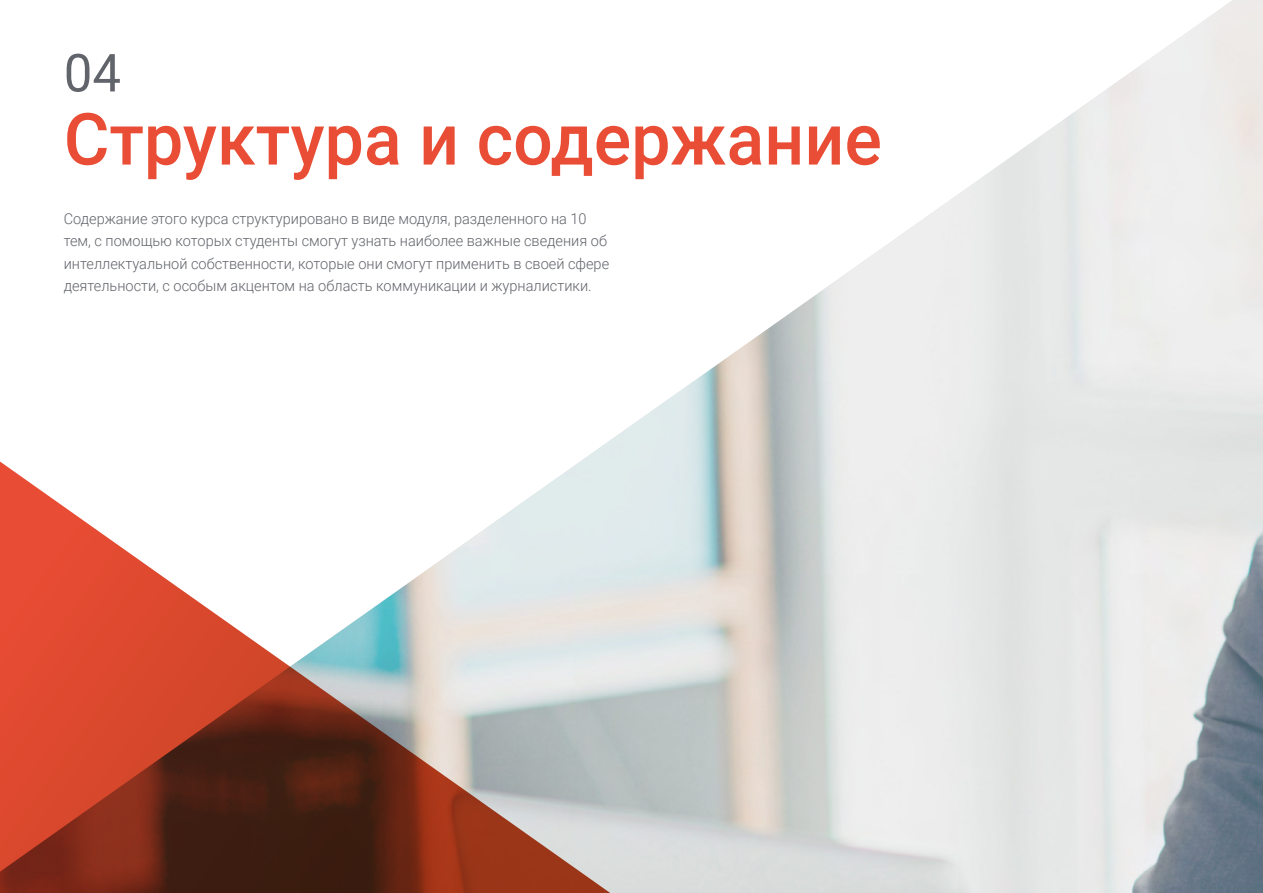
<style>
.page{position:relative;width:1263px;height:893px;background:#fff}
.page>*{position:absolute;margin:0;border:0;box-sizing:border-box;transform-origin:0 0}
.t1{font:500 72px "Roboto";color:#e94d35}
.t2{font:52.5px "Roboto";color:#61646a}
.t3{font:300 15px/22.5px "Roboto";color:#61646a}
</style>
<div class="page">
<img style="left:602px;top:0;width:661px;height:893px">
<svg style="left:0;top:446px;width:640px;height:447px"></svg>
<h2 class="t2" style="left:64px;top:36px;width:59px">04</h2>
<h1 class="t1" style="left:64px;top:89px;width:820px">Структура и содержание</h1>
<p class="t3" style="left:64px;top:207px;width:547px">Содержание этого курса структурировано в виде модуля, разделенного на 10 тем, с помощью которых студенты смогут узнать наиболее важные сведения об интеллектуальной собственности, которые они смогут применить в своей сфере деятельности, с особым акцентом на область коммуникации и журналистики.</p>
</div>
